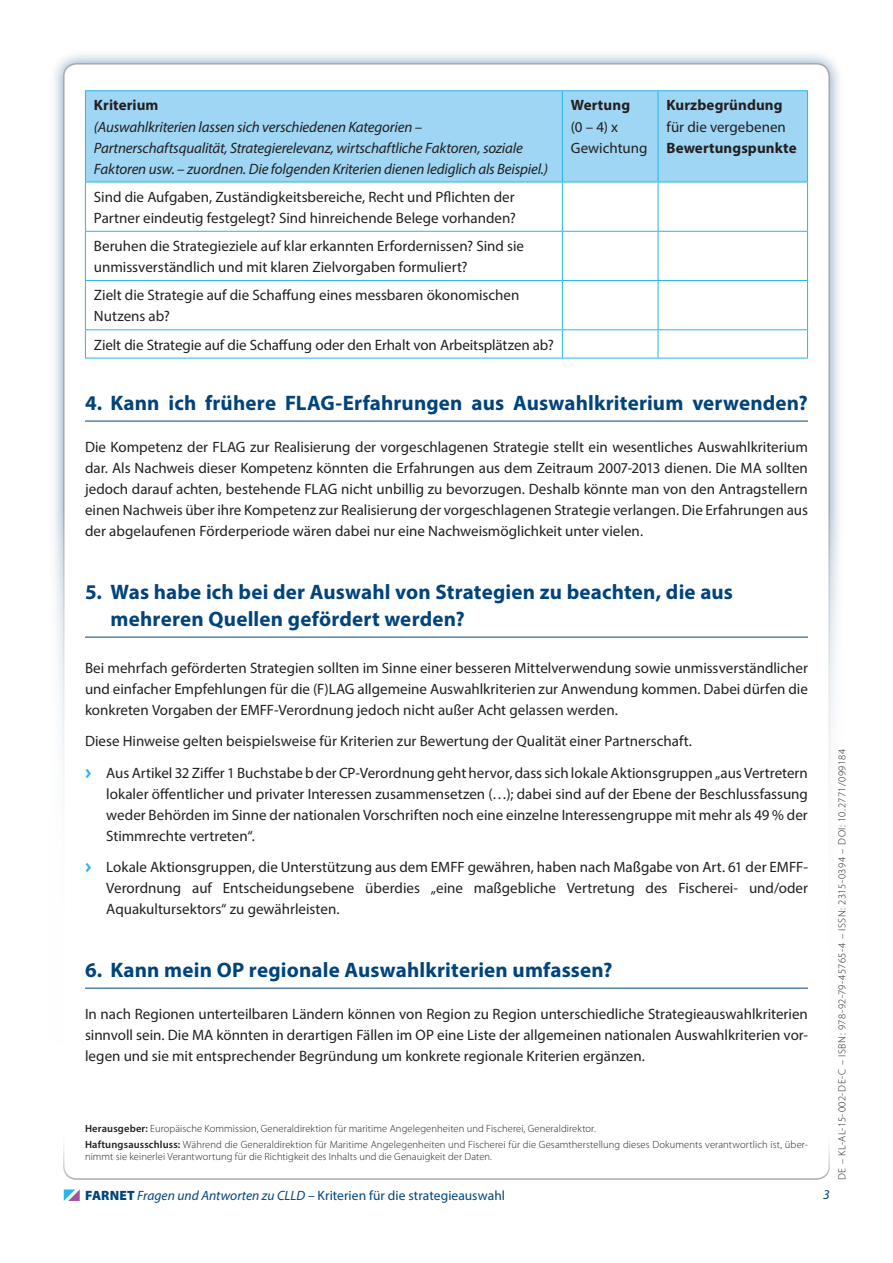
<style>
.page{position:relative;width:893px;height:1263px;background:#fff}
.page>*{position:absolute;margin:0;border:0;box-sizing:border-box;transform-origin:0 0}
.t1{font:700 21px/27px "Myriad Pro";letter-spacing:.01em;color:#00447b}
.t2{font:15px/21px "Myriad Pro";color:#231f20}
.t3{font:italic 15px/21px "Myriad Pro";letter-spacing:-.01em;color:#231f20}
.t4{font:700 15px "Myriad Pro";letter-spacing:.005em;color:#231f20}
.t5{font:13.5px "Myriad Pro";letter-spacing:.005em;color:#00447b}
.t6{font:italic 13.5px "Myriad Pro";color:#00447b}
.t7{font:300 10.5px/16.2px "Myriad Pro";letter-spacing:.01em;color:#231f20}
.t8{font:300 10.5px "Myriad Pro";letter-spacing:.045em;color:#231f20}
.s1{font-family:"Meta Plus Bold Caps";color:#26b6ea}
.s2{font-weight:600}
.s3{font-weight:900}
.s4{font-style:italic}
</style>
<div class="page">
<div style="left:49px;top:49px;width:795px;height:1165px;background:#00447b;opacity:.5"></div>
<div style="left:64px;top:64px;width:765px;height:1135px;background:#fff;border-radius:13px"></div>
<div style="left:0;top:510px;width:893px;height:753px;background:#fff"></div>
<svg style="left:64px;top:1189px;width:16px;height:12px"></svg>
<svg style="left:63px;top:1146px;width:767px;height:34px"></svg>
<hr style="left:85px;top:421px;width:723px;height:1px;background:#00447b">
<hr style="left:85px;top:637px;width:723px;height:1px;background:#00447b">
<hr style="left:85px;top:988px;width:723px;height:1px;background:#00447b">
<div style="left:86px;top:91px;width:721px;height:91px;background:#9fd6f4"></div>
<hr style="left:85px;top:90px;width:477px;height:1px;background:#26b6ea">
<hr style="left:85px;top:91px;width:1px;height:91px;background:#26b6ea">
<hr style="left:562px;top:90px;width:96px;height:1px;background:#26b6ea">
<hr style="left:562px;top:91px;width:1px;height:91px;background:#26b6ea">
<hr style="left:658px;top:90px;width:150px;height:1px;background:#26b6ea">
<hr style="left:658px;top:91px;width:1px;height:91px;background:#26b6ea">
<hr style="left:807px;top:91px;width:1px;height:91px;background:#26b6ea">
<hr style="left:85px;top:182px;width:477px;height:1px;background:#26b6ea">
<hr style="left:85px;top:182px;width:1px;height:49px;background:#26b6ea">
<hr style="left:562px;top:182px;width:96px;height:1px;background:#26b6ea">
<hr style="left:562px;top:182px;width:1px;height:49px;background:#26b6ea">
<hr style="left:658px;top:182px;width:150px;height:1px;background:#26b6ea">
<hr style="left:658px;top:182px;width:1px;height:49px;background:#26b6ea">
<hr style="left:807px;top:182px;width:1px;height:49px;background:#26b6ea">
<hr style="left:85px;top:231px;width:477px;height:1px;background:#26b6ea">
<hr style="left:85px;top:232px;width:1px;height:48px;background:#26b6ea">
<hr style="left:562px;top:231px;width:96px;height:1px;background:#26b6ea">
<hr style="left:562px;top:232px;width:1px;height:48px;background:#26b6ea">
<hr style="left:658px;top:231px;width:150px;height:1px;background:#26b6ea">
<hr style="left:658px;top:232px;width:1px;height:48px;background:#26b6ea">
<hr style="left:807px;top:232px;width:1px;height:48px;background:#26b6ea">
<hr style="left:85px;top:280px;width:477px;height:1px;background:#26b6ea">
<hr style="left:85px;top:281px;width:1px;height:48px;background:#26b6ea">
<hr style="left:562px;top:280px;width:96px;height:1px;background:#26b6ea">
<hr style="left:562px;top:281px;width:1px;height:48px;background:#26b6ea">
<hr style="left:658px;top:280px;width:150px;height:1px;background:#26b6ea">
<hr style="left:658px;top:281px;width:1px;height:48px;background:#26b6ea">
<hr style="left:807px;top:281px;width:1px;height:48px;background:#26b6ea">
<hr style="left:85px;top:329px;width:477px;height:1px;background:#26b6ea">
<svg style="left:85px;top:330px;width:1px;height:28px"></svg>
<hr style="left:562px;top:329px;width:96px;height:1px;background:#26b6ea">
<svg style="left:562px;top:330px;width:1px;height:28px"></svg>
<hr style="left:658px;top:329px;width:150px;height:1px;background:#26b6ea">
<svg style="left:658px;top:330px;width:1px;height:28px"></svg>
<svg style="left:807px;top:330px;width:1px;height:28px"></svg>
<hr style="left:85px;top:358px;width:477px;height:1px;background:#26b6ea">
<hr style="left:562px;top:358px;width:96px;height:1px;background:#26b6ea">
<hr style="left:658px;top:358px;width:150px;height:1px;background:#26b6ea">
<p class="t4" style="left:94px;top:96px;width:66px">Kriterium</p>
<p class="t3" style="left:94px;top:116px;width:456px">(Auswahlkriterien lassen sich verschiedenen Kategorien –<br>Partnerschaftsqualität, Strategierelevanz, wirtschaftliche Faktoren, soziale<br>Faktoren usw. – zuordnen. Die folgenden Kriterien dienen lediglich als Beispiel.)</p>
<p class="t2" style="left:94px;top:186px;width:424px">Sind die Aufgaben, Zuständigkeitsbereiche, Recht und Pflichten der<br>Partner eindeutig festgelegt? Sind hinreichende Belege vorhanden?</p>
<p class="t2" style="left:94px;top:235px;width:432px">Beruhen die Strategieziele auf klar erkannten Erfordernissen? Sind sie unmissverständlich und mit klaren Zielvorgaben formuliert?</p>
<p class="t2" style="left:94px;top:284px;width:427px">Zielt die Strategie auf die Schaffung eines messbaren ökonomischen<br>Nutzens ab?</p>
<p class="t2" style="left:94px;top:334px;width:461px">Zielt die Strategie auf die Schaffung oder den Erhalt von Arbeitsplätzen ab?</p>
<p class="t4" style="left:571px;top:96px;width:61px">Wertung</p>
<p class="t2" style="left:571px;top:116px;width:78px">(0 – 4) x<br>Gewichtung</p>
<p class="t4" style="left:666px;top:96px;width:117px">Kurzbegründung</p>
<p class="t2" style="left:666px;top:116px;width:121px">für die vergebenen</p>
<p class="t4" style="left:666px;top:138px;width:132px">Bewertungspunkte</p>
<h1 class="t1" style="left:85px;top:389px;width:724px">4. Kann ich frühere FLAG-Erfahrungen aus Auswahlkriterium verwenden?</h1>
<p class="t2" style="left:85px;top:436px;width:724px;text-align:justify">Die Kompetenz der FLAG zur Realisierung der vorgeschlagenen Strategie stellt ein wesentliches Auswahlkriterium dar. Als Nachweis dieser Kompetenz könnten die Erfahrungen aus dem Zeitraum 2007-2013 dienen. Die MA sollten jedoch darauf achten, bestehende FLAG nicht unbillig zu bevorzugen. Deshalb könnte man von den Antragstellern einen Nachweis über ihre Kompetenz zur Realisierung der vorgeschlagenen Strategie verlangen. Die Erfahrungen aus der abgelaufenen Förderperiode wären dabei nur eine Nachweismöglichkeit unter vielen.</p>
<h1 class="t1" style="left:111px;top:578px;width:624px;text-indent:-26px">5. Was habe ich bei der Auswahl von Strategien zu beachten, die aus mehreren Quellen gefördert werden?</h1>
<p class="t2" style="left:85px;top:657px;width:724px;text-align:justify">Bei mehrfach geförderten Strategien sollten im Sinne einer besseren Mittelverwendung sowie unmissverständlicher und einfacher Empfehlungen für die (F)LAG allgemeine Auswahlkriterien zur Anwendung kommen. Dabei dürfen die konkreten Vorgaben der EMFF-Verordnung jedoch nicht außer Acht gelassen werden.</p>
<p class="t2" style="left:85px;top:725px;width:724px;line-height:31.5px">Diese Hinweise gelten beispielsweise für Kriterien zur Bewertung der Qualität einer Partnerschaft.<br><span class="s1">&gt;</span> Aus Artikel 32 Ziffer 1 Buchstabe b der CP-Verordnung geht hervor, dass sich lokale Aktionsgruppen „aus Vertretern</p>
<p class="t2" style="left:106px;top:783px;width:703px;text-align:justify">lokaler öffentlicher und privater Interessen zusammensetzen (…); dabei sind auf der Ebene der Beschlussfassung weder Behörden im Sinne der nationalen Vorschriften noch eine einzelne Interessengruppe mit mehr als 49 % der Stimmrechte vertreten“.</p>
<p class="t2" style="left:106px;top:856px;width:703px;text-align:justify;text-indent:-21px"><span class="s1">&gt;</span> Lokale Aktionsgruppen, die Unterstützung aus dem EMFF gewähren, haben nach Maßgabe von Art. 61 der EMFF-Verordnung auf Entscheidungsebene überdies „eine maßgebliche Vertretung des Fischerei- und/oder Aquakultursektors“ zu gewährleisten.</p>
<h1 class="t1" style="left:85px;top:956px;width:529px">6. Kann mein OP regionale Auswahlkriterien umfassen?</h1>
<p class="t2" style="left:85px;top:1003px;width:724px;text-align:justify">In nach Regionen unterteilbaren Ländern können von Region zu Region unterschiedliche Strategieauswahlkriterien sinnvoll sein. Die MA könnten in derartigen Fällen im OP eine Liste der allgemeinen nationalen Auswahlkriterien vor&shy;legen und sie mit entsprechender Begründung um konkrete regionale Kriterien ergänzen.</p>
<p class="t7" style="left:85px;top:1120px;width:724px"><span class="s2">Herausgeber:</span> Europäische Kommission, Generaldirektion für maritime Angelegenheiten und Fischerei, Generaldirektor.<br><span class="s2">Haftungsausschluss:</span> Während die Generaldirektion für Maritime Angelegenheiten und Fischerei für die Gesamtherstellung dieses Dokuments verantwortlich ist, über-</p>
<p class="t7" style="left:85px;top:1148px;width:409px">nimmt sie keinerlei Verantwortung für die Richtigkeit des Inhalts und die Genauigkeit der Daten.</p>
<p class="t5" style="left:85px;top:1187px;width:421px"><span class="s3">FARNET</span> <span class="s4">Fragen und Antworten zu CLLD</span> – Kriterien für die strategieauswahl</p>
<p class="t6" style="left:823px;top:1186px;width:8px">3</p>
<p class="t8" style="left:836px;top:1180px;width:433px;rotate:-90deg">DE – KL-AL-15-002-DE-C – ISBN: 978-92-79-45765-4 – ISSN: 2315-0394 – DOI: 10.2771/099184</p>
</div>
